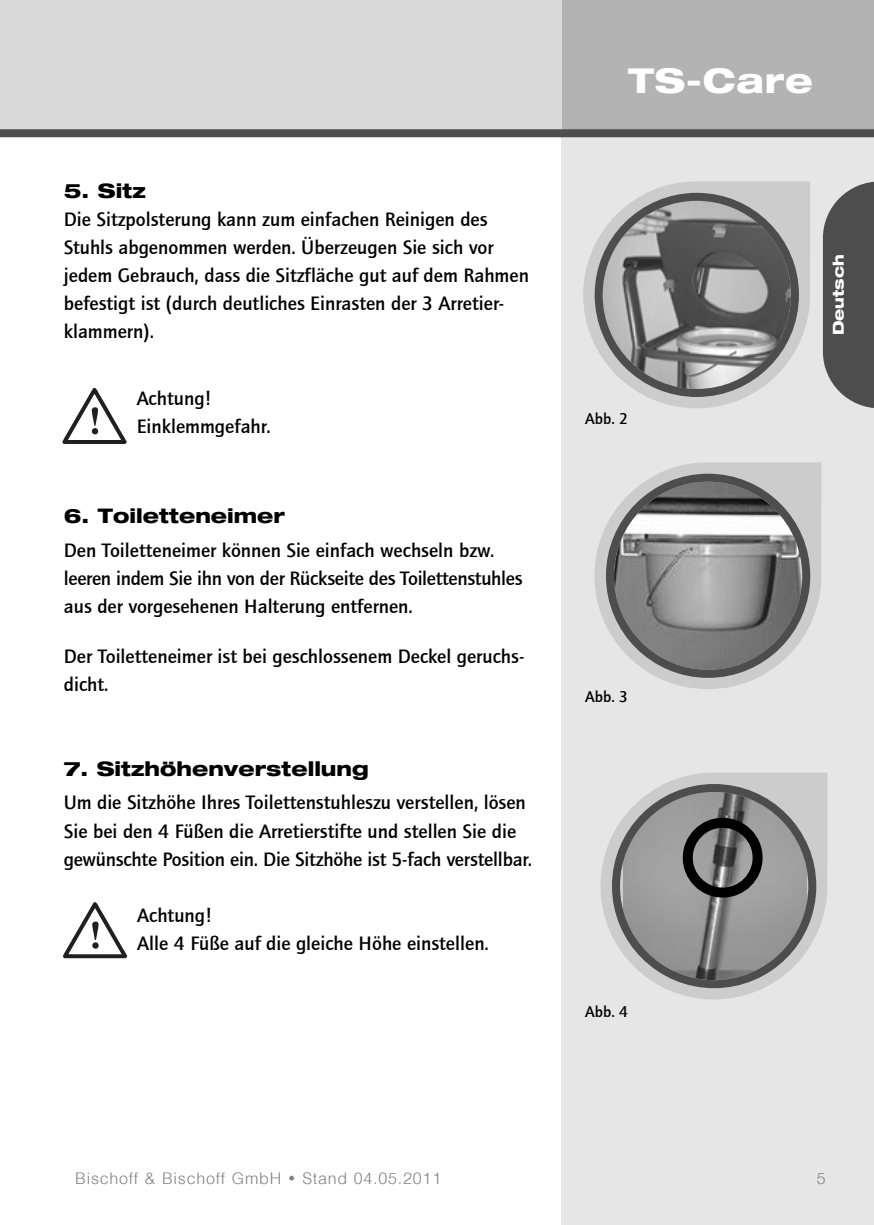
<style>
.page{position:relative;width:874px;height:1225px;background:#fff}
.page>*{position:absolute;margin:0;border:0;box-sizing:border-box;transform-origin:0 0}
.t1{font:italic 800 expanded 34.2px "Helvetica Neue";letter-spacing:.02em;color:#fff}
.t2{font:500 20px/28px "Quay Sans";color:#000}
.t3{font:800 expanded 20px "Helvetica Neue";color:#000}
.t4{font:300 16px "Helvetica";letter-spacing:.05em;color:#808080}
.t5{font:500 16px "Quay Sans";letter-spacing:.005em;color:#000}
.t6{font:800 expanded 15px "Helvetica Neue";color:#fff}
</style>
<div class="page">
<div style="left:561px;top:133px;width:312px;height:1092px;background:#e6e6e6"></div>
<div style="left:561px;top:0;width:312px;height:133px;background:#b3b3b3"></div>
<div style="left:0;top:0;width:561px;height:133px;background:#d9d9d9"></div>
<div style="left:0;top:129px;width:873px;height:8px;background:#4d4d4d"></div>
<svg style="left:822px;top:182px;width:51px;height:226px;background:#616161"></svg>
<svg style="left:583px;top:181px;width:226px;height:227px"></svg>
<svg style="left:594px;top:193px;width:204px;height:204px;background:#929292"></svg>
<svg style="left:594px;top:462px;width:227px;height:227px"></svg>
<svg style="left:605px;top:474px;width:204px;height:204px;background:#959595"></svg>
<svg style="left:600px;top:773px;width:227px;height:226px"></svg>
<svg style="left:62px;top:388px;width:65px;height:56px"></svg>
<svg style="left:64px;top:958px;width:62px;height:1px"></svg>
<svg style="left:63px;top:902px;width:64px;height:56px"></svg>
<svg style="left:611px;top:784px;width:204px;height:204px;background:#929292"></svg>
<p class="t3" style="left:64px;top:183px;width:83px">5. Sitz</p>
<p class="t2" style="left:64px;top:207px;width:466px">Die Sitzpolsterung kann zum einfachen Reinigen des Stuhls abgenommen werden. Überzeugen Sie sich vor jedem Gebrauch, dass die Sitzfläche gut auf dem Rahmen befestigt ist (durch deutliches Einrasten der 3 Arretier&shy;klammern).</p>
<p class="t2" style="left:137px;top:386px;width:135px">Achtung!<br>Einklemmgefahr.</p>
<p class="t3" style="left:64px;top:508px;width:222px">6. Toiletteneimer</p>
<p class="t2" style="left:64px;top:538px;width:460px">Den Toiletteneimer können Sie einfach wechseln bzw. leeren indem Sie ihn von der Rückseite des Toilettenstuhles aus der vorgesehenen Halterung entfernen.</p>
<p class="t2" style="left:64px;top:644px;width:461px">Der Toiletteneimer ist bei geschlossenem Deckel geruchs&shy;dicht.</p>
<p class="t3" style="left:64px;top:761px;width:306px">7. Sitzhöhenverstellung</p>
<p class="t2" style="left:64px;top:790px;width:469px">Um die Sitzhöhe Ihres Toilettenstuhleszu verstellen, lösen<br>Sie bei den 4 Füßen die Arretierstifte und stellen Sie die gewünschte Position ein. Die Sitzhöhe ist 5-fach verstellbar.</p>
<p class="t2" style="left:137px;top:902px;width:353px">Achtung!<br>Alle 4 Füße auf die gleiche Höhe einstellen.</p>
<h1 class="t1" style="left:628px;top:68px;width:186px">TS-Care</h1>
<p class="t5" style="left:585px;top:411px;width:44px">Abb. 2</p>
<p class="t6" style="left:832px;top:335px;width:83px;rotate:-90deg">Deutsch</p>
<p class="t5" style="left:585px;top:690px;width:44px">Abb. 3</p>
<p class="t5" style="left:585px;top:1005px;width:44px">Abb. 4</p>
<p class="t4" style="left:75px;top:1171px;width:367px">Bischoff &amp; Bischoff GmbH • Stand 04.05.2011</p>
<p class="t4" style="left:816px;top:1171px;width:10px">5</p>
</div>
